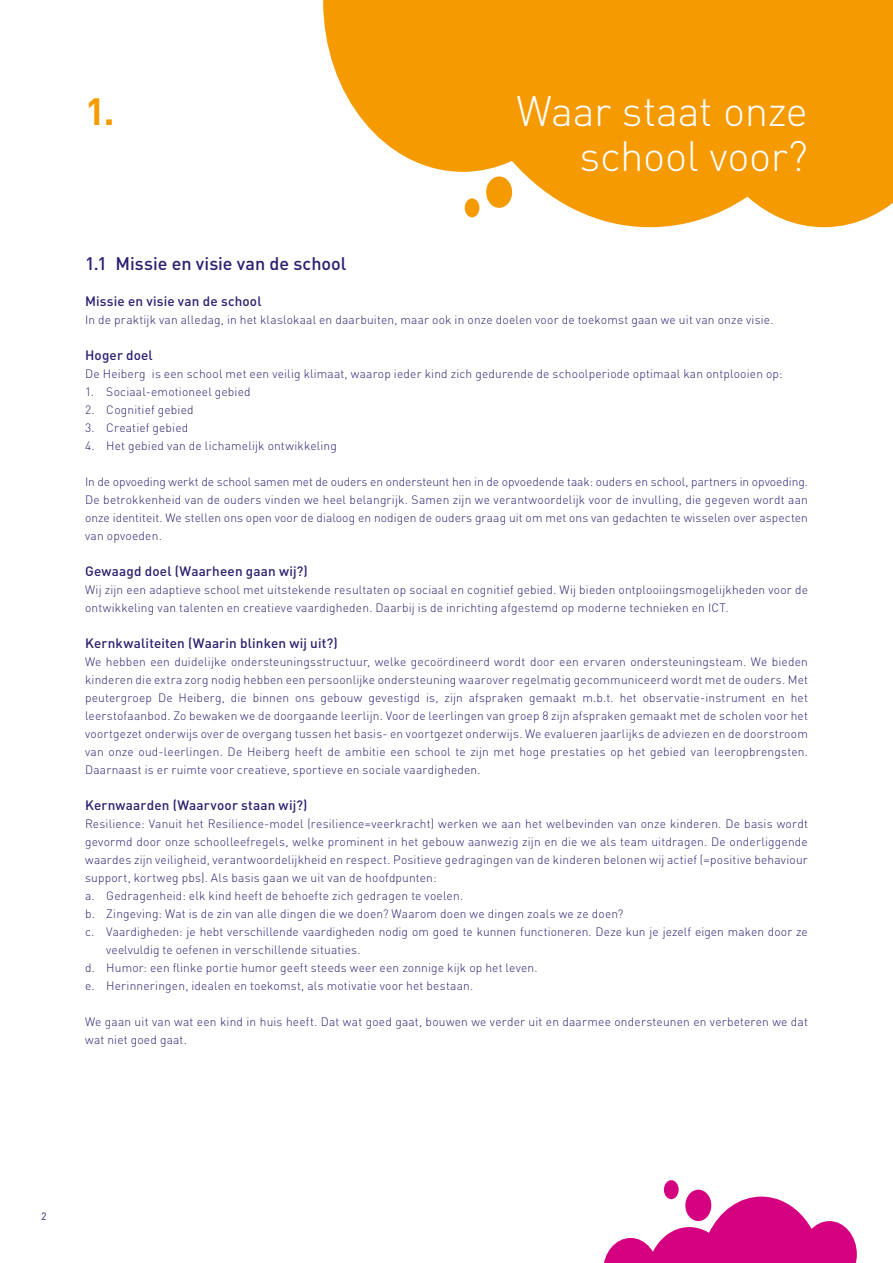
<style>
.page{position:relative;width:893px;height:1263px;background:#fff}
.page>*{position:absolute;margin:0;border:0;box-sizing:border-box;transform-origin:0 0}
.t1{font:300 42px/45px "DIN Pro";letter-spacing:-.01em;color:#fff;text-align:right}
.t2{font:700 37.5px "DIN";color:#f59a00}
.t3{font:500 18px "DIN Pro";letter-spacing:-.005em;color:#2a206f}
.t4{font:500 13.5px "DIN Pro";letter-spacing:.01em;color:#2a206f}
.t5{font:300 12px/18px "DIN Pro";letter-spacing:.015em;color:#2a206f;text-align:justify}
.t6{font:10.5px "DIN";color:#2a206f}
</style>
<div class="page">
<svg style="left:323px;top:0;width:570px;height:227px;fill:#f59a00"></svg>
<div style="left:465px;top:198px;width:14px;height:19px;background:#f59a00;border-radius:50%"></div>
<div style="left:685px;top:1190px;width:26px;height:31px;background:#d4007f;border-radius:50%"></div>
<div style="left:664px;top:1180px;width:15px;height:19px;background:#d4007f;border-radius:50%"></div>
<svg style="left:604px;top:1196px;width:253px;height:67px"></svg>
<h2 class="t2" style="left:85px;top:87px;width:31px">1.</h2>
<h1 class="t1" style="left:516px;top:86px;width:293px">Waar staat onze school voor?</h1>
<h3 class="t3" style="left:85px;top:251px;width:263px">1.1 Missie en visie van de school</h3>
<p class="t4" style="left:85px;top:292px;width:178px">Missie en visie van de school</p>
<p class="t5" style="left:85px;top:310px;width:690px">In de praktijk van alledag, in het klaslokaal en daarbuiten, maar ook in onze doelen voor de toekomst gaan we uit van onze visie.</p>
<p class="t4" style="left:85px;top:346px;width:69px">Hoger doel</p>
<p class="t5" style="left:85px;top:364px;width:699px">De Heiberg is een school met een veilig klimaat, waarop ieder kind zich gedurende de schoolperiode optimaal kan ontplooien op:</p>
<p class="t5" style="left:85px;top:382px;width:167px">1. Sociaal-emotioneel gebied</p>
<p class="t5" style="left:85px;top:400px;width:110px">2. Cognitief gebied</p>
<p class="t5" style="left:85px;top:418px;width:105px">3. Creatief gebied</p>
<p class="t5" style="left:85px;top:436px;width:253px">4. Het gebied van de lichamelijk ontwikkeling</p>
<p class="t5" style="left:85px;top:472px;width:724px">In de opvoeding werkt de school samen met de ouders en ondersteunt hen in de opvoedende taak: ouders en school, partners in opvoeding.<br>De betrokkenheid van de ouders vinden we heel belangrijk. Samen zijn we verantwoordelijk voor de invulling, die gegeven wordt aan onze identiteit. We stellen ons open voor de dialoog en nodigen de ouders graag uit om met ons van gedachten te wisselen over aspecten van opvoeden.</p>
<p class="t4" style="left:85px;top:562px;width:224px">Gewaagd doel (Waarheen gaan wij?)</p>
<p class="t5" style="left:85px;top:580px;width:724px">Wij zijn een adaptieve school met uitstekende resultaten op sociaal en cognitief gebied. Wij bieden ontplooiingsmogelijkheden voor de ontwikkeling van talenten en creatieve vaardigheden. Daarbij is de inrichting afgestemd op moderne technieken en ICT.</p>
<p class="t4" style="left:85px;top:634px;width:254px">Kernkwaliteiten (Waarin blinken wij uit?)</p>
<p class="t5" style="left:85px;top:652px;width:724px">We hebben een duidelijke ondersteuningsstructuur, welke gecoördineerd wordt door een ervaren ondersteuningsteam. We bieden kinderen die extra zorg nodig hebben een persoonlijke ondersteuning waarover regelmatig gecommuniceerd wordt met de ouders. Met peutergroep De Heiberg, die binnen ons gebouw gevestigd is, zijn afspraken gemaakt m.b.t. het observatie-instrument en het leerstofaanbod. Zo bewaken we de doorgaande leerlijn. Voor de leerlingen van groep 8 zijn afspraken gemaakt met de scholen voor het voortgezet onderwijs over de overgang tussen het basis- en voortgezet onderwijs. We evalueren jaarlijks de adviezen en de doorstroom van onze oud-leerlingen. De Heiberg heeft de ambitie een school te zijn met hoge prestaties op het gebied van leeropbrengsten.<br>Daarnaast is er ruimte voor creatieve, sportieve en sociale vaardigheden.</p>
<p class="t4" style="left:85px;top:796px;width:224px">Kernwaarden (Waarvoor staan wij?)</p>
<p class="t5" style="left:85px;top:814px;width:724px">Resilience: Vanuit het Resilience-model (resilience=veerkracht) werken we aan het welbevinden van onze kinderen. De basis wordt</p>
<p class="t5" style="left:85px;top:832px;width:724px">gevormd door onze schoolleefregels, welke prominent in het gebouw aanwezig zijn en die we als team uitdragen. De onderliggende</p>
<p class="t5" style="left:85px;top:850px;width:724px">waardes zijn veiligheid, verantwoordelijkheid en respect. Positieve gedragingen van de kinderen belonen wij actief (=positive behaviour</p>
<p class="t5" style="left:85px;top:868px;width:353px">support, kortweg pbs). Als basis gaan we uit van de hoofdpunten:</p>
<p class="t5" style="left:85px;top:886px;width:380px">a. Gedragenheid: elk kind heeft de behoefte zich gedragen te voelen.</p>
<p class="t5" style="left:85px;top:904px;width:540px">b. Zingeving: Wat is de zin van alle dingen die we doen? Waarom doen we dingen zoals we ze doen?</p>
<p class="t5" style="left:85px;top:922px;width:724px">c. Vaardigheden: je hebt verschillende vaardigheden nodig om goed te kunnen functioneren. Deze kun je jezelf eigen maken door ze</p>
<p class="t5" style="left:106px;top:940px;width:256px">veelvuldig te oefenen in verschillende situaties.</p>
<p class="t5" style="left:85px;top:958px;width:454px">d. Humor: een flinke portie humor geeft steeds weer een zonnige kijk op het leven.</p>
<p class="t5" style="left:85px;top:976px;width:390px">e. Herinneringen, idealen en toekomst, als motivatie voor het bestaan.</p>
<p class="t5" style="left:85px;top:1012px;width:724px">We gaan uit van wat een kind in huis heeft. Dat wat goed gaat, bouwen we verder uit en daarmee ondersteunen en verbeteren we dat wat niet goed gaat.</p>
<p class="t6" style="left:41px;top:1210px;width:7px">2</p>
</div>
